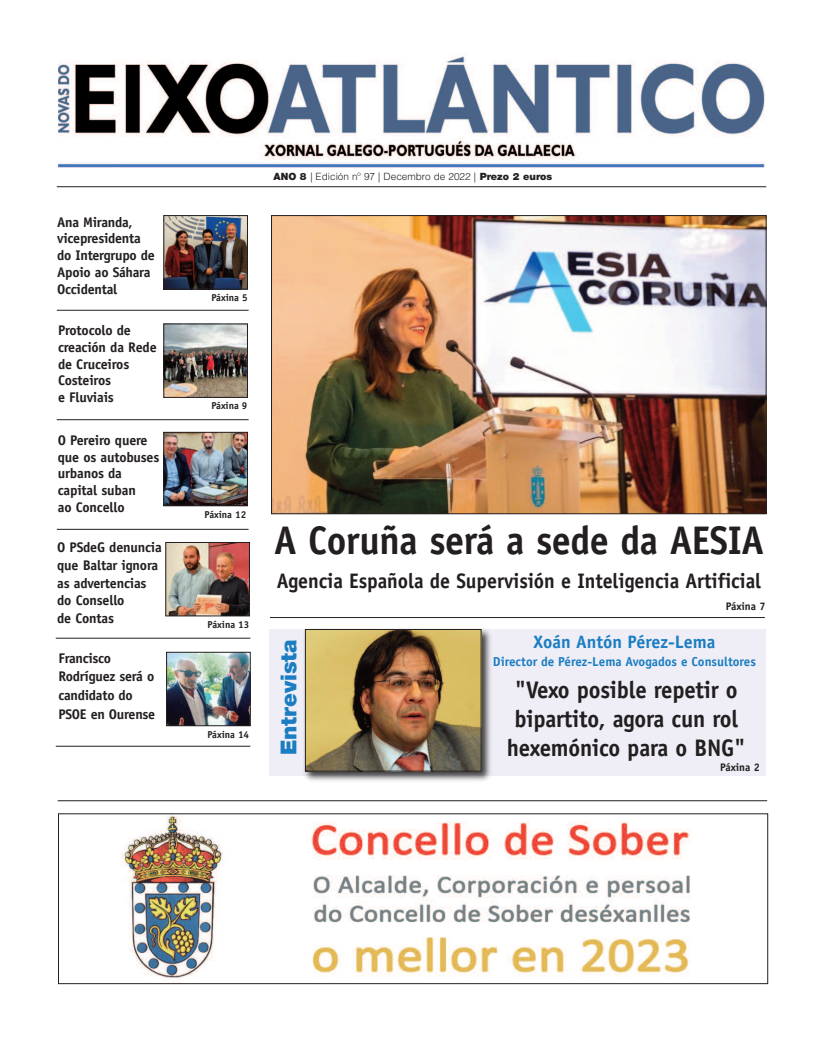
<style>
.page{position:relative;width:823px;height:1049px;background:#fff}
.page>*{position:absolute;margin:0;border:0;box-sizing:border-box;transform-origin:0 0}
.t1{font:700 40px "Officina Sans Std";letter-spacing:-.01em;color:#231f20;scale:.95 1}
.t2{font:700 24px/28.8px "Officina Sans Std";letter-spacing:-.01em;color:#231f20;text-align:center;scale:.95 1}
.t3{font:900 22px "Helvetica Neue LT";color:#1b7dc2}
.t4{font:700 21px "Officina Sans Std";letter-spacing:-.005em;color:#231f20;scale:.95 1}
.t5{font:700 18px "Officina Sans Std";color:#1b7dc2}
.t6{font:700 14px/16.8px "Officina Sans Std";letter-spacing:-.015em;color:#231f20}
.t7{font:700 13px "Officina Sans Std";color:#1b7dc2}
.t8{font:700 11px "Officina Sans Std";color:#231f20}
.t9{font:300 10px "Helvetica LT Std";color:#231f20}
.t10{font:700 10px "Officina Sans Std";color:#231f20}
.s1{font-family:"Helvetica Neue LT";font-weight:900}
</style>
<div class="page">
<hr style="left:57px;top:186px;width:708px;height:1px;background:#231f20">
<img style="left:58px;top:55px;width:706px;height:113px">
<img style="left:273px;top:217px;width:490px;height:295px">
<div style="left:271px;top:215px;width:494px;height:299px;border:1px solid #231f20"></div>
<img style="left:166px;top:326px;width:79px;height:69px">
<img style="left:166px;top:217px;width:79px;height:70px">
<div style="left:164px;top:215px;width:83px;height:74px;border:1px solid #231f20"></div>
<hr style="left:57px;top:310px;width:191px;height:1px;background:#231f20">
<hr style="left:57px;top:419px;width:191px;height:1px;background:#231f20">
<hr style="left:57px;top:529px;width:191px;height:1px;background:#231f20">
<div style="left:269px;top:630px;width:496px;height:146px;background:#efeef6"></div>
<img style="left:301px;top:628px;width:193px;height:153px">
<img style="left:307px;top:631px;width:172px;height:138px">
<div style="left:305px;top:629px;width:176px;height:142px;border:1px solid #231f20"></div>
<img style="left:167px;top:544px;width:80px;height:70px">
<div style="left:165px;top:542px;width:84px;height:74px;border:1px solid #231f20"></div>
<hr style="left:56px;top:638px;width:194px;height:1px;background:#231f20">
<img style="left:168px;top:654px;width:80px;height:70px">
<div style="left:166px;top:652px;width:84px;height:74px;border:1px solid #231f20"></div>
<img style="left:166px;top:434px;width:79px;height:70px">
<div style="left:164px;top:432px;width:83px;height:74px;border:1px solid #231f20"></div>
<img style="left:121px;top:816px;width:569px;height:163px">
<div style="left:58px;top:814px;width:709px;height:170px;border:1px solid #231f20"></div>
<hr style="left:58px;top:800px;width:708px;height:1px;background:#231f20">
<hr style="left:56px;top:746px;width:194px;height:1px;background:#231f20">
<hr style="left:270px;top:617px;width:494px;height:1px;background:#231f20">
<p class="t6" style="left:57px;top:215px;width:99px">Ana Miranda, vicepresidenta do Intergrupo de<br>Apoio ao Sáhara<br>Occidental</p>
<p class="t6" style="left:58px;top:323px;width:100px">Protocolo de creación da Rede de Cruceiros<br>Costeiros<br>e Fluviais</p>
<p class="t6" style="left:58px;top:433px;width:103px">O Pereiro quere que os autobuses urbanos da capital suban<br>ao Concello</p>
<p class="t6" style="left:57px;top:540px;width:106px;line-height:17.6px">O PSdeG denuncia que Baltar ignora as advertencias do Consello<br>de Contas</p>
<p class="t6" style="left:58px;top:650px;width:98px;line-height:18.6px">Francisco<br>Rodríguez será o candidato do<br>PSOE en Ourense</p>
<p class="t9" style="left:273px;top:173px;width:280px"><span class="s1">ANO 8</span> | Edición nº 97 | Decembro de 2022 | <span class="s1">Prezo 2 euros</span></p>
<p class="t10" style="left:211px;top:294px;width:38px">Páxina 5</p>
<p class="t10" style="left:211px;top:402px;width:38px">Páxina 9</p>
<p class="t10" style="left:204px;top:511px;width:43px">Páxina 12</p>
<p class="t10" style="left:207px;top:620px;width:43px">Páxina 13</p>
<p class="t10" style="left:207px;top:731px;width:43px">Páxina 14</p>
<h1 class="t1" style="left:274px;top:525px;width:517px">A Coruña será a sede da AESIA</h1>
<h3 class="t4" style="left:277px;top:573px;width:511px">Agencia Española de Supervisión e Inteligencia Artificial</h3>
<h3 class="t3" style="left:276px;top:755px;width:118px;rotate:-90deg">Entrevista</h3>
<p class="t8" style="left:725px;top:602px;width:41px">Páxina 7</p>
<p class="t5" style="left:533px;top:635px;width:183px">Xoán Antón Pérez-Lema</p>
<p class="t7" style="left:492px;top:656px;width:264px">Director de Pérez-Lema Avogados e Consultores</p>
<h2 class="t2" style="left:506px;top:677px;width:252px">"Vexo posible repetir o bipartito, agora cun rol hexemónico para o BNG"</h2>
<p class="t8" style="left:719px;top:763px;width:41px">Páxina 2</p>
</div>
